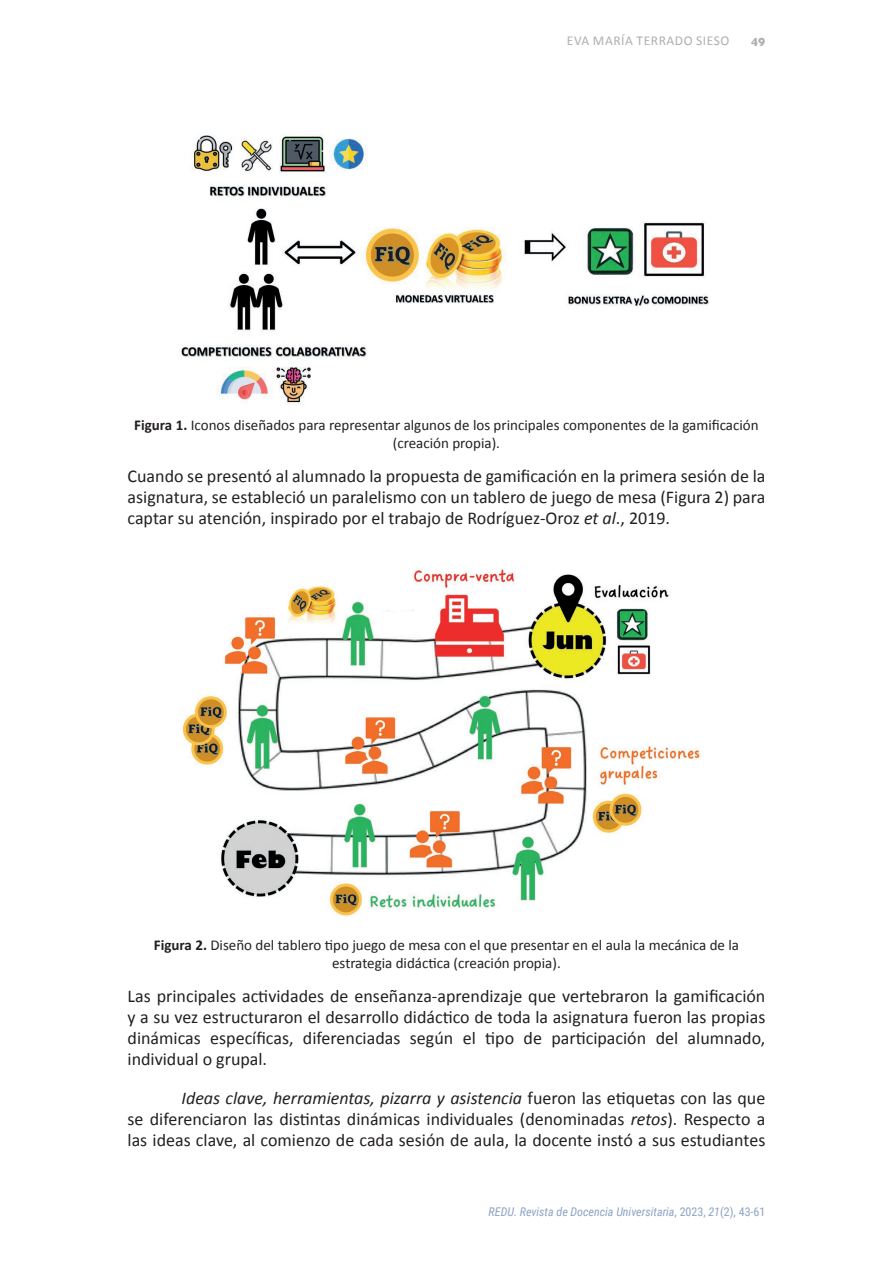
<style>
.page{position:relative;width:893px;height:1263px;background:#fff}
.page>*{position:absolute;margin:0;border:0;box-sizing:border-box;transform-origin:0 0}
.REDU_TXTGRAL_1P{font:18px/21px "Calibri";color:#231f20;text-align:justify}
.REDU_TXTGRAL{font:18px/21px "Calibri";color:#231f20;text-align:justify}
.REDU_IMG_TIT{font:15px/18px "Calibri";color:#231f20;text-align:center}
.t1{font:13.5px "Calibri";letter-spacing:.04em;color:#b0aead}
.t2{font:italic 12px "Roboto Condensed";color:#8ca3c4}
.t3{font:700 12px "Gill Sans";color:#b0aead}
.s1{font-weight:700}
.s2{font-style:italic}
.s3{font-style:normal}
</style>
<div class="page">
<img style="left:181px;top:135px;width:528px;height:270px">
<img style="left:184px;top:568px;width:516px;height:348px">
<p class="t1" style="left:567px;top:32px;width:164px">EVA MARÍA TERRADO SIESO</p>
<p class="t3" style="left:751px;top:32px;width:16px">49</p>
<p class="REDU_IMG_TIT" style="left:134px;top:416px;width:626px"><span class="s1">Figura 1.</span> Iconos diseñados para representar algunos de los principales componentes de la gamificación (creación propia).</p>
<p class="REDU_TXTGRAL_1P" style="left:128px;top:465px;width:639px">Cuando se presentó al alumnado la propuesta de gamificación en la primera sesión de la asignatura, se estableció un paralelismo con un tablero de juego de mesa (Figura 2) para captar su atención, inspirado por el trabajo de Rodríguez-Oroz <span class="s2">et al</span>., 2019.</p>
<p class="REDU_IMG_TIT" style="left:154px;top:936px;width:587px"><span class="s1">Figura 2.</span> Diseño del tablero tipo juego de mesa con el que presentar en el aula la mecánica de la estrategia didáctica (creación propia).</p>
<p class="REDU_TXTGRAL_1P" style="left:128px;top:986px;width:639px">Las principales actividades de enseñanza-aprendizaje que vertebraron la gamificación y a su vez estructuraron el desarrollo didáctico de toda la asignatura fueron las propias dinámicas específicas, diferenciadas según el tipo de participación del alumnado, individual o grupal.</p>
<p class="REDU_TXTGRAL" style="left:128px;top:1088px;width:639px;text-indent:54px"><span class="s2">Ideas clave, herramientas, pizarra y asistencia</span> fueron las etiquetas con las que se diferenciaron las distintas dinámicas individuales (denominadas <span class="s2">retos</span>). Respecto a las ideas clave, al comienzo de cada sesión de aula, la docente instó a sus estudiantes</p>
<p class="t2" style="left:489px;top:1204px;width:278px">REDU. Revista de Docencia Universitaria<span class="s3">, 2023,</span> 21<span class="s3">(2), 43-61</span></p>
</div>
